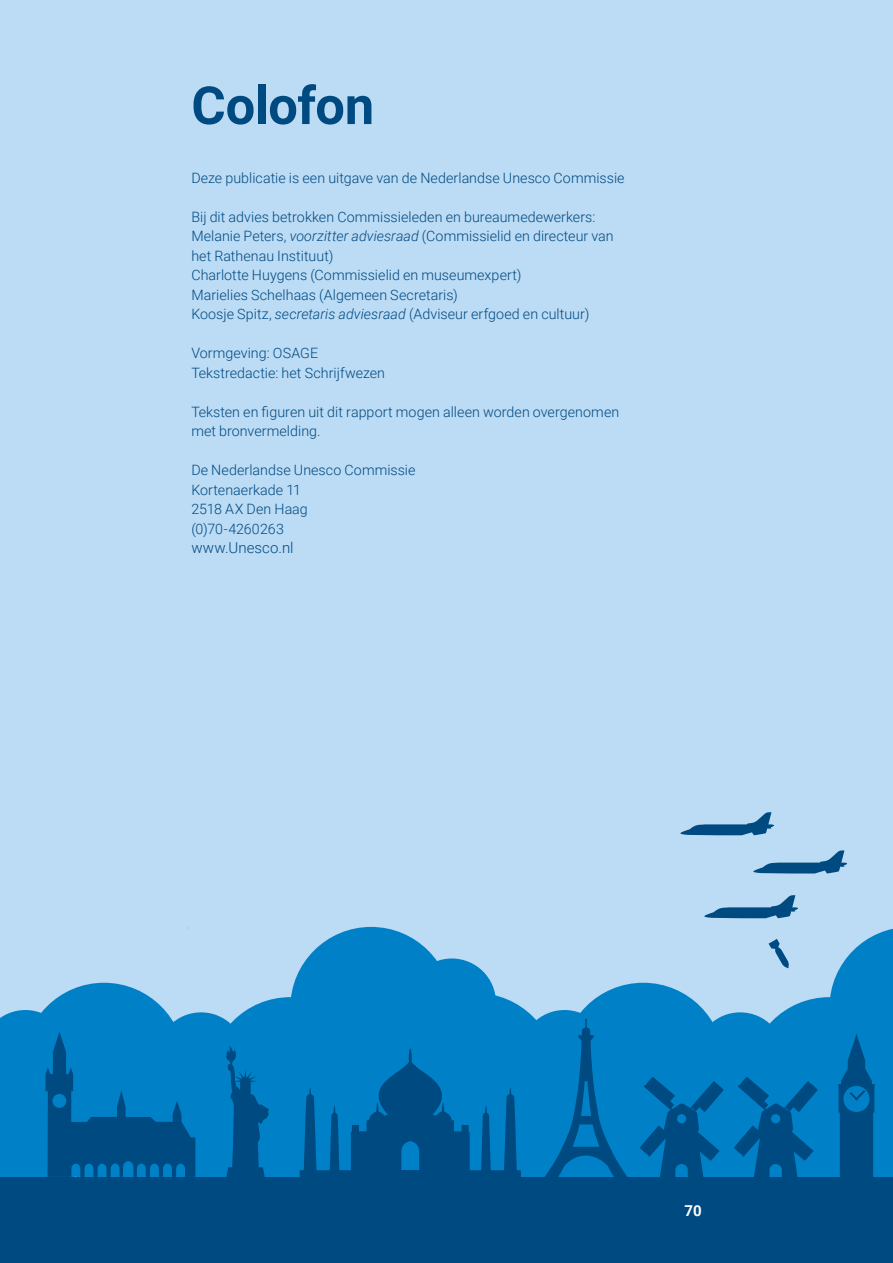
<style>
.page{position:relative;width:893px;height:1263px;background:#fff}
.page>*{position:absolute;margin:0;border:0;box-sizing:border-box;transform-origin:0 0}
.t1{font:700 52.5px "Roboto";letter-spacing:-.01em;color:#004a82}
.t2{font:300 15px "Roboto";letter-spacing:.005em;color:#004a82}
.t3{font:700 15px "Roboto";color:#fff}
.t4{font:300 14.25px/19.5px "Roboto";letter-spacing:.005em;color:#004a82}
.s1{font-style:italic}
</style>
<div class="page">
<div style="left:0;top:0;width:893px;height:1200px;background:#bcdbf4"></div>
<div style="left:77px;top:1060px;width:816px;height:140px;background:#0081c7"></div>
<div style="left:157px;top:1012px;width:88px;height:88px;background:#0081c7;border-radius:50%"></div>
<div style="left:408px;top:958px;width:88px;height:89px;background:#0081c7;border-radius:50%"></div>
<div style="left:23px;top:983px;width:162px;height:161px;background:#0081c7;border-radius:50%"></div>
<div style="left:210px;top:997px;width:161px;height:162px;background:#0081c7;border-radius:50%"></div>
<div style="left:290px;top:927px;width:162px;height:161px;background:#0081c7;border-radius:50%"></div>
<div style="left:394px;top:993px;width:163px;height:161px;background:#0081c7;border-radius:50%"></div>
<div style="left:696px;top:1012px;width:88px;height:88px;background:#0081c7;border-radius:50%"></div>
<div style="left:520px;top:1010px;width:89px;height:88px;background:#0081c7;border-radius:50%"></div>
<div style="left:562px;top:983px;width:162px;height:161px;background:#0081c7;border-radius:50%"></div>
<svg style="left:0;top:1010px;width:195px;height:167px"></svg>
<svg style="left:704px;top:895px;width:94px;height:23px"></svg>
<svg style="left:753px;top:850px;width:94px;height:24px"></svg>
<svg style="left:680px;top:812px;width:94px;height:23px"></svg>
<svg style="left:300px;top:1019px;width:424px;height:158px"></svg>
<div style="left:0;top:1177px;width:893px;height:86px;background:#004a82"></div>
<svg style="left:226px;top:1046px;width:43px;height:131px"></svg>
<svg style="left:734px;top:928px;width:159px;height:249px"></svg>
<h1 class="t1" style="left:191px;top:69px;width:184px">Colofon</h1>
<p class="t4" style="left:191px;top:167px;width:435px">Deze publicatie is een uitgave van de Nederlandse Unesco Commissie</p>
<p class="t4" style="left:191px;top:206px;width:424px">Bij dit advies betrokken Commissieleden en bureaumedewerkers:<br>Melanie Peters, <span class="s1">voorzitter adviesraad</span> (Commissielid en directeur van het Rathenau Instituut)<br>Charlotte Huygens (Commissielid en museumexpert)<br>Marielies Schelhaas (Algemeen Secretaris)<br>Koosje Spitz, <span class="s1">secretaris adviesraad</span> (Adviseur erfgoed en cultuur)</p>
<p class="t4" style="left:191px;top:343px;width:195px">Vormgeving: OSAGE<br>Tekstredactie: het Schrijfwezen</p>
<p class="t4" style="left:191px;top:401px;width:429px">Teksten en figuren uit dit rapport mogen alleen worden overgenomen met bronvermelding.</p>
<p class="t4" style="left:191px;top:460px;width:226px">De Nederlandse Unesco Commissie<br>Kortenaerkade 11<br>2518 AX Den Haag<br>(0)70-4260263</p>
<p class="t2" style="left:191px;top:537px;width:104px">www.Unesco.nl</p>
<p class="t3" style="left:684px;top:1200px;width:19px">70</p>
</div>
